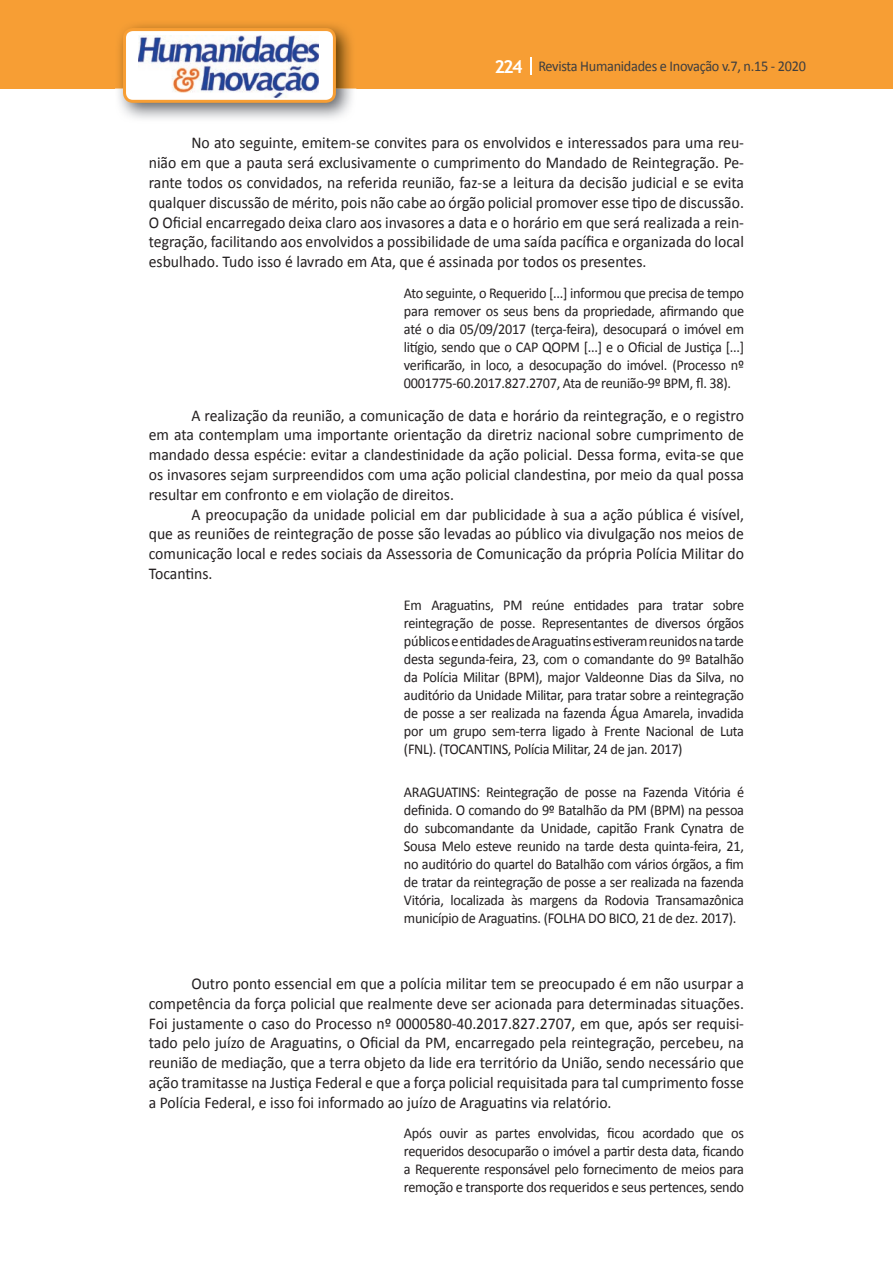
<style>
.page{position:relative;width:893px;height:1263px;background:#fff}
.page>*{position:absolute;margin:0;border:0;box-sizing:border-box;transform-origin:0 0}
.t1{font:16.5px/19.8px "Calibri";color:#231f20;text-align:justify;scale:.95 1}
.t2{font:15px/18px "Calibri";letter-spacing:-.02em;color:#231f20;text-align:justify;scale:.95 1}
.t3{font:15px "Calibri";letter-spacing:-.02em;color:#3e3e3f;scale:.95 1}
.s1{font-family:"Trebuchet MS";font-weight:700;font-size:18px;color:#fff}
</style>
<div class="page">
<div style="left:0;top:0;width:893px;height:88px;background:#f79e34"></div>
<svg style="left:530px;top:57px;width:2px;height:18px"></svg>
<img style="left:115px;top:24px;width:241px;height:95px">
<svg style="left:123px;top:28px;width:213px;height:75px"></svg>
<p class="t3" style="left:495px;top:57px;width:329px"><span class="s1">224</span> Revista Humanidades e Inovação v.7, n.15 - 2020</p>
<p class="t1" style="left:149px;top:133px;width:628px;text-indent:43px">No ato seguinte, emitem-se convites para os envolvidos e interessados para uma reu&shy;nião em que a pauta será exclusivamente o cumprimento do Mandado de Reintegração. Pe&shy;rante todos os convidados, na referida reunião, faz-se a leitura da decisão judicial e se evita qualquer discussão de mérito, pois não cabe ao órgão policial promover esse tipo de discussão.<br>O Oficial encarregado deixa claro aos invasores a data e o horário em que será realizada a rein&shy;tegração, facilitando aos envolvidos a possibilidade de uma saída pacífica e organizada do local esbulhado. Tudo isso é lavrado em Ata, que é assinada por todos os presentes.</p>
<p class="t2" style="left:404px;top:284px;width:360px">Ato seguinte, o Requerido [...] informou que precisa de tempo para remover os seus bens da propriedade, afirmando que até o dia 05/09/2017 (terça-feira), desocupará o imóvel em litígio, sendo que o CAP QOPM [...] e o Oficial de Justiça [...] verificarão, in loco, a desocupação do imóvel. (Processo nº 0001775-60.2017.827.2707, Ata de reunião-9º BPM, fl. 38).</p>
<p class="t1" style="left:149px;top:405px;width:628px;text-indent:43px">A realização da reunião, a comunicação de data e horário da reintegração, e o registro em ata contemplam uma importante orientação da diretriz nacional sobre cumprimento de mandado dessa espécie: evitar a clandestinidade da ação policial. Dessa forma, evita-se que os invasores sejam surpreendidos com uma ação policial clandestina, por meio da qual possa resultar em confronto e em violação de direitos.</p>
<p class="t1" style="left:149px;top:504px;width:628px;text-indent:43px">A preocupação da unidade policial em dar publicidade à sua a ação pública é visível, que as reuniões de reintegração de posse são levadas ao público via divulgação nos meios de comunicação local e redes sociais da Assessoria de Comunicação da própria Polícia Militar do Tocantins.</p>
<p class="t2" style="left:404px;top:596px;width:360px">Em Araguatins, PM reúne entidades para tratar sobre reintegração de posse. Representantes de diversos órgãos públicos e entidades de Araguatins estiveram reunidos na tarde desta segunda-feira, 23, com o comandante do 9º Batalhão da Polícia Militar (BPM), major Valdeonne Dias da Silva, no auditório da Unidade Militar, para tratar sobre a reintegração de posse a ser realizada na fazenda Água Amarela, invadida por um grupo sem-terra ligado à Frente Nacional de Luta (FNL). (TOCANTINS, Polícia Militar, 24 de jan. 2017)</p>
<p class="t2" style="left:404px;top:783px;width:360px">ARAGUATINS: Reintegração de posse na Fazenda Vitória é definida. O comando do 9º Batalhão da PM (BPM) na pessoa do subcomandante da Unidade, capitão Frank Cynatra de Sousa Melo esteve reunido na tarde desta quinta-feira, 21, no auditório do quartel do Batalhão com vários órgãos, a fim de tratar da reintegração de posse a ser realizada na fazenda Vitória, localizada às margens da Rodovia Transamazônica município de Araguatins. (FOLHA DO BICO, 21 de dez. 2017).</p>
<p class="t1" style="left:149px;top:973px;width:628px;text-indent:43px">Outro ponto essencial em que a polícia militar tem se preocupado é em não usurpar a competência da força policial que realmente deve ser acionada para determinadas situações.<br>Foi justamente o caso do Processo nº 0000580-40.2017.827.2707, em que, após ser requisi&shy;tado pelo juízo de Araguatins, o Oficial da PM, encarregado pela reintegração, percebeu, na reunião de mediação, que a terra objeto da lide era território da União, sendo necessário que ação tramitasse na Justiça Federal e que a força policial requisitada para tal cumprimento fosse a Polícia Federal, e isso foi informado ao juízo de Araguatins via relatório.</p>
<p class="t2" style="left:404px;top:1124px;width:360px">Após ouvir as partes envolvidas, ficou acordado que os requeridos desocuparão o imóvel a partir desta data, ficando a Requerente responsável pelo fornecimento de meios para remoção e transporte dos requeridos e seus pertences, sendo</p>
</div>
